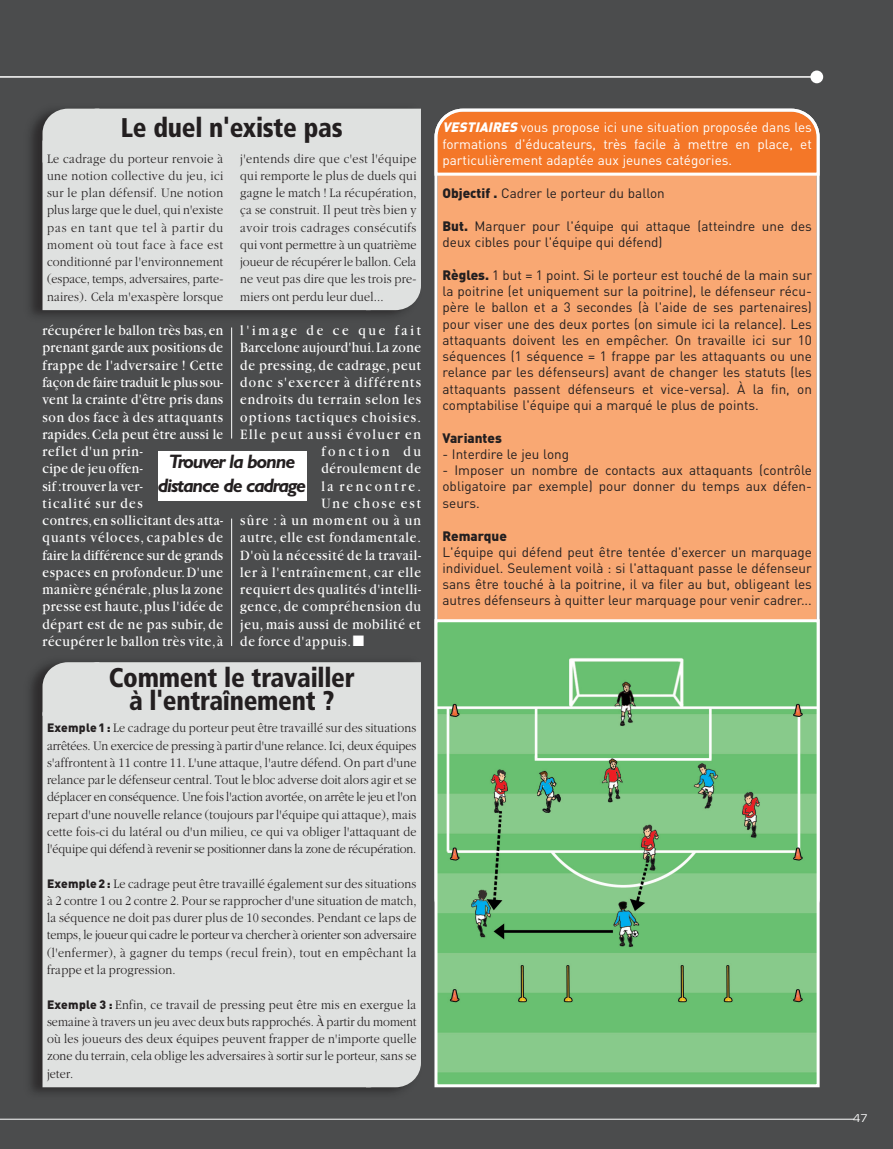
<style>
.page{position:relative;width:893px;height:1149px;background:#fff}
.page>*{position:absolute;margin:0;border:0;box-sizing:border-box;transform-origin:0 0}
.t1{font:900 condensed 27px/22.5px "Frutiger";letter-spacing:-.01em;color:#231f20;text-align:center;scale:.95 1}
.t2{font:italic 700 19.5px/23.4px "Gill Sans";letter-spacing:-.065em;color:#231f20;text-align:center}
.t3{font:15px/17.2px "Garamond";letter-spacing:.05em;color:#fff;scale:.9 1}
.t4{font:15px "Garamond";letter-spacing:.09em;color:#fff;scale:.9 1}
.t5{font:15px "Garamond";letter-spacing:.025em;color:#fff;scale:.9 1}
.t6{font:15px "Garamond";letter-spacing:.12em;color:#fff;scale:.9 1}
.t7{font:15px "Garamond";letter-spacing:.1em;color:#fff;scale:.9 1}
.t8{font:15px "Garamond";letter-spacing:.2em;color:#fff;scale:.9 1}
.t9{font:15px "Garamond";letter-spacing:.18em;color:#fff;scale:.9 1}
.t10{font:15px "Garamond";letter-spacing:.145em;color:#fff;scale:.9 1}
.t11{font:15px "Garamond";letter-spacing:.21em;color:#fff;scale:.9 1}
.t12{font:300 13.5px/17.2px "Garamond";letter-spacing:.015em;color:#231f20;text-align:justify;scale:.9 1}
.t13{font:13.5px/16.2px "DIN";color:#231f20;text-align:justify}
.t14{font:13.5px/16.2px "DIN";color:#fff;text-align:justify}
.t15{font:900 13.5px "DIN";color:#231f20}
.t16{font:10.5px "Eurostile";color:#fff}
.s1{font-family:"DIN";font-weight:900;font-size:12px}
.s2{font-weight:900;font-style:italic}
.s3{font-weight:900}
</style>
<div class="page">
<div style="left:0;top:0;width:893px;height:1148px;background:#4b4c4d"></div>
<img style="left:31px;top:108px;width:390px;height:208px">
<div style="left:43px;top:109px;width:378px;height:201px;background:#dfe1e0"></div>
<div style="left:43px;top:109px;width:56px;height:53px;background:#dfe1e0"></div>
<div style="left:366px;top:265px;width:55px;height:45px;background:#dfe1e0"></div>
<img style="left:31px;top:667px;width:374px;height:426px">
<div style="left:43px;top:662px;width:378px;height:424px;background:#dfe1e0"></div>
<div style="left:43px;top:662px;width:56px;height:53px;background:#dfe1e0"></div>
<div style="left:366px;top:1042px;width:55px;height:44px;background:#dfe1e0"></div>
<hr style="left:0;top:76px;width:816px;height:2px;background:#fff">
<hr style="left:231px;top:518px;width:1px;height:127px;background:#fff">
<hr style="left:231px;top:327px;width:1px;height:111px;background:#fff">
<div style="left:158px;top:450px;width:148px;height:50px;background:#fff"></div>
<hr style="left:0;top:1118px;width:854px;height:1px;background:#fff">
<div style="left:810px;top:70px;width:13px;height:13px;background:#fff;border-radius:50%"></div>
<div style="left:434px;top:173px;width:386px;height:446px;background:#f9a873"></div>
<svg style="left:434px;top:109px;width:386px;height:64px;background:#f27e36"></svg>
<img style="left:438px;top:623px;width:378px;height:459px">
<div style="left:434px;top:619px;width:386px;height:467px;border:3px solid #fff"></div>
<h1 class="t1" style="left:121px;top:118px;width:235px">Le duel n'existe pas</h1>
<p class="t12" style="left:47px;top:151px;width:197px">Le cadrage du porteur renvoie à une notion collective du jeu, ici sur le plan défensif. Une notion plus large que le duel, qui n'existe pas en tant que tel à partir du moment où tout face à face est conditionné par l'environnement (espace, temps, adversaires, parte&shy;naires). Cela m'exaspère lorsque</p>
<p class="t12" style="left:240px;top:151px;width:197px">j'entends dire que c'est l'équipe qui remporte le plus de duels qui gagne le match ! La récupération, ça se construit. Il peut très bien y avoir trois cadrages consécutifs qui vont permettre à un quatrième joueur de récupérer le ballon. Cela ne veut pas dire que les trois pre&shy;miers ont perdu leur duel...</p>
<p class="t3" style="left:43px;top:323px;width:202px">récupérer le ballon très bas, en prenant garde aux positions de frappe de l'adversaire ! Cette façon de faire traduit le plus sou&shy;vent la crainte d'être pris dans son dos face à des attaquants rapides. Cela peut être aussi le reflet d'un prin-<br>cipe de jeu offen-<br>sif :trouver la ver-<br>ticalité sur des<br>contres, en sollicitant des atta&shy;quants véloces, capables de faire la différence sur de grands espaces en profondeur. D'une manière générale, plus la zone presse est haute, plus l'idée de départ est de ne pas subir, de récupérer le ballon très vite, à</p>
<p class="t8" style="left:240px;top:325px;width:202px">l'image de ce que fait</p>
<p class="t5" style="left:240px;top:342px;width:202px">Barcelone aujourd'hui.La zone</p>
<p class="t3" style="left:240px;top:357px;width:202px">de pressing, de cadrage, peut</p>
<p class="t4" style="left:240px;top:377px;width:202px">donc s'exercer à différents</p>
<p class="t3" style="left:240px;top:392px;width:202px">endroits du terrain selon les</p>
<p class="t4" style="left:240px;top:411px;width:202px">options tactiques choisies.</p>
<p class="t6" style="left:240px;top:428px;width:202px">Elle peut aussi évoluer en</p>
<p class="t11" style="left:321px;top:446px;width:112px">fonction du</p>
<p class="t3" style="left:321px;top:461px;width:112px">dérou lement de</p>
<p class="t9" style="left:321px;top:480px;width:112px">la rencontre.</p>
<p class="t10" style="left:321px;top:497px;width:112px">Une chose est</p>
<p class="t7" style="left:240px;top:515px;width:202px">sûre : à un mo ment ou à un</p>
<p class="t3" style="left:240px;top:530px;width:202px">autre, elle est fondamentale.</p>
<p class="t3" style="left:240px;top:547px;width:202px">D'où la nécessité de la travail-</p>
<p class="t3" style="left:240px;top:564px;width:202px">ler à l'entraînement, car elle</p>
<p class="t3" style="left:240px;top:582px;width:202px">requiert des qualités d'intelli-</p>
<p class="t3" style="left:240px;top:599px;width:202px">gence, de compréhension du</p>
<p class="t3" style="left:240px;top:616px;width:202px">jeu, mais aussi de mobilité et</p>
<p class="t3" style="left:240px;top:633px;width:139px">de force d'appuis. ■</p>
<h2 class="t2" style="left:158px;top:452px;width:150px">Trouver la bonne distance de cadrage</h2>
<h1 class="t1" style="left:109px;top:668px;width:260px">Comment le travailler à l'entraînement ?</h1>
<p class="t12" style="left:47px;top:720px;width:412px"><span class="s1">Exemple 1 :</span> Le cadrage du porteur peut être travaillé sur des situations arrêtées. Un exercice de pressing à partir d'une relance. Ici, deux équipes s'affrontent à 11 contre 11. L'une attaque, l'autre défend. On part d'une relance par le défenseur central. Tout le bloc adverse doit alors agir et se déplacer en conséquence. Une fois l'action avortée, on arrête le jeu et l'on repart d'une nouvelle relance (toujours par l'équipe qui attaque), mais cette fois-ci du latéral ou d'un milieu, ce qui va obliger l'attaquant de l'équipe qui défend à revenir se positionner dans la zone de récupération.</p>
<p class="t12" style="left:47px;top:875px;width:412px"><span class="s1">Exemple 2 :</span> Le cadrage peut être travaillé également sur des situations à 2 contre 1 ou 2 contre 2. Pour se rapprocher d'une situation de match, la séquence ne doit pas durer plus de 10 secondes. Pendant ce laps de temps, le joueur qui cadre le porteur va chercher à orienter son adversaire (l'enfermer), à gagner du temps (recul frein), tout en empêchant la frappe et la progression.</p>
<p class="t12" style="left:47px;top:996px;width:412px"><span class="s1">Exemple 3 :</span> Enfin, ce travail de pressing peut être mis en exergue la semaine à travers un jeu avec deux buts rapprochés. À partir du moment où les joueurs des deux équipes peuvent frapper de n'importe quelle zone du terrain, cela oblige les adversaires à sortir sur le porteur, sans se jeter.</p>
<p class="t14" style="left:442px;top:121px;width:371px"><span class="s2">VESTIAIRES</span>vous propose ici une situation proposée dans les formations d'éducateurs, très facile à mettre en place, et particulièrement adaptée aux jeunes catégories.</p>
<p class="t13" style="left:442px;top:186px;width:224px"><span class="s3">Objectif .</span> Cadrer le porteur du ballon</p>
<p class="t13" style="left:442px;top:219px;width:371px"><span class="s3">But.</span> Marquer pour l'équipe qui attaque (atteindre une des deux cibles pour l'équipe qui défend)</p>
<p class="t13" style="left:442px;top:268px;width:371px"><span class="s3">Règles.</span> 1 but = 1 point. Si le porteur est touché de la main sur la poitrine (et uniquement sur la poitrine), le défenseur récu&shy;père le ballon et a 3 secondes (à l'aide de ses partenaires) pour viser une des deux portes (on simule ici la relance). Les attaquants doivent les en empêcher. On travaille ici sur 10 séquences (1 séquence = 1 frappe par les attaquants ou une relance par les défenseurs) avant de changer les statuts (les attaquants passent défenseurs et vice-versa). À la fin, on comptabilise l'équipe qui a marqué le plus de points.</p>
<p class="t15" style="left:442px;top:433px;width:61px">Variantes</p>
<p class="t13" style="left:442px;top:447px;width:128px">- Interdire le jeu long</p>
<p class="t13" style="left:442px;top:463px;width:371px">- Imposer un nombre de contacts aux attaquants (contrôle obligatoire par exemple) pour donner du temps aux défen&shy;seurs.</p>
<p class="t15" style="left:442px;top:530px;width:66px">Remarque</p>
<p class="t13" style="left:442px;top:545px;width:371px">L'équipe qui défend peut être tentée d'exercer un marquage individuel. Seulement voilà : si l'attaquant passe le défenseur sans être touché à la poitrine, il va filer au but, obligeant les autres défenseurs à quitter leur marquage pour venir cadrer...</p>
<p class="t16" style="left:853px;top:1113px;width:16px">47</p>
</div>
